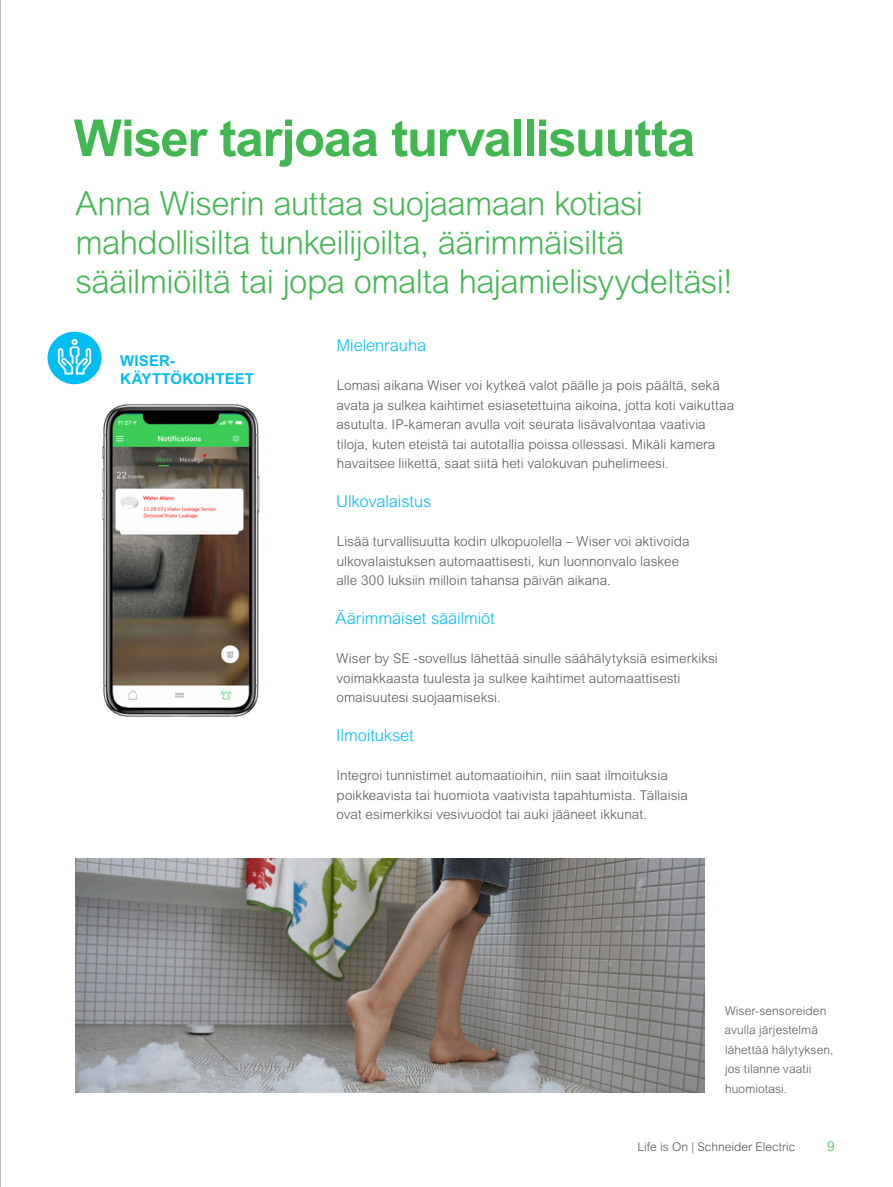
<style>
.page{position:relative;width:893px;height:1187px;background:#fff}
.page>*{position:absolute;margin:0;border:0;box-sizing:border-box;transform-origin:0 0}
._01_Headline{font:700 51px "Arial MT Pro";letter-spacing:-.025em;color:#42b751}
._02_Intro_Callout{font:300 33px/39px "Arial Rounded MT Pro";letter-spacing:-.02em;color:#42b751}
.Use_case_sybheadline{font:300 16.5px "Arial Rounded MT Pro";letter-spacing:-.005em;color:#01bdf2}
._00_Section_name__OP{font:700 15px/18px "Arial MT Pro";letter-spacing:.01em;color:#01bdf2}
.Use_case_sybheadline-2{font:300 13.5px/19.5px "Arial Rounded MT Pro";letter-spacing:.005em;color:#57585a}
.t1{font:300 13.5px "Arial Rounded MT Pro";color:#42b751}
._04_Body_Copy{font:300 12px/19.5px "Arial Rounded MT Pro";letter-spacing:.01em;color:#57585a}
.t2{font:300 12px "Arial MT Pro";color:#4d545a}
</style>
<div class="page">
<hr style="left:0;top:0;width:1px;height:1186px;background:#231f20">
<img style="left:75px;top:858px;width:630px;height:234px">
<img style="left:48px;top:364px;width:212px;height:353px">
<div style="left:48px;top:332px;width:53px;height:52px;background:#01bdf2;border-radius:50%"></div>
<svg style="left:58px;top:339px;width:33px;height:35px"></svg>
<p class="_01_Headline" style="left:74px;top:108px;width:623px">Wiser tarjoaa turvallisuutta</p>
<p class="_02_Intro_Callout" style="left:75px;top:185px;width:659px">Anna Wiserin auttaa suojaamaan kotiasi mahdollisilta tunkeilijoilta, äärimmäisiltä sääilmiöiltä tai jopa omalta hajamielisyydeltäsi!</p>
<p class="Use_case_sybheadline" style="left:336px;top:336px;width:91px">Mielenrauha</p>
<p class="Use_case_sybheadline-2" style="left:336px;top:376px;width:399px">Lomasi aikana Wiser voi kytkeä valot päälle ja pois päältä, sekä avata ja sulkea kaihtimet esiasetettuina aikoina, jotta koti vaikuttaa asutulta. IP-kameran avulla voit seurata lisävalvontaa vaativia tiloja, kuten eteistä tai autotallia poissa ollessasi. Mikäli kamera havaitsee liikettä, saat siitä heti valokuvan puhelimeesi.</p>
<p class="Use_case_sybheadline" style="left:336px;top:492px;width:97px">Ulkovalaistus</p>
<p class="Use_case_sybheadline-2" style="left:336px;top:532px;width:355px">Lisää turvallisuutta kodin ulkopuolella – Wiser voi aktivoida ulkovalaistuksen automaattisesti, kun luonnonvalo laskee alle 300 luksiin milloin tahansa päivän aikana.</p>
<p class="Use_case_sybheadline" style="left:336px;top:609px;width:161px">Äärimmäiset sääilmiöt</p>
<p class="Use_case_sybheadline-2" style="left:336px;top:649px;width:383px">Wiser by SE -sovellus lähettää sinulle säähälytyksiä esimerkiksi voimakkaasta tuulesta ja sulkee kaihtimet automaattisesti omaisuutesi suojaamiseksi.</p>
<p class="Use_case_sybheadline" style="left:336px;top:726px;width:79px">Ilmoitukset</p>
<p class="Use_case_sybheadline-2" style="left:336px;top:766px;width:353px">Integroi tunnistimet automaatioihin, niin saat ilmoituksia poikkeavista tai huomiota vaativista tapahtumista. Tällaisia ovat esimerkiksi vesivuodot tai auki jääneet ikkunat.</p>
<p class="_00_Section_name__OP" style="left:120px;top:352px;width:135px">WISER-<br>KÄYTTÖKOHTEET</p>
<p class="_04_Body_Copy" style="left:724px;top:1001px;width:111px">Wiser-sensoreiden avulla järjestelmä lähettää hälytyksen, jos tilanne vaatii huomiotasi.</p>
<p class="t2" style="left:638px;top:1139px;width:159px">Life is On | Schneider Electric</p>
<p class="t1" style="left:827px;top:1138px;width:9px">9</p>
</div>
